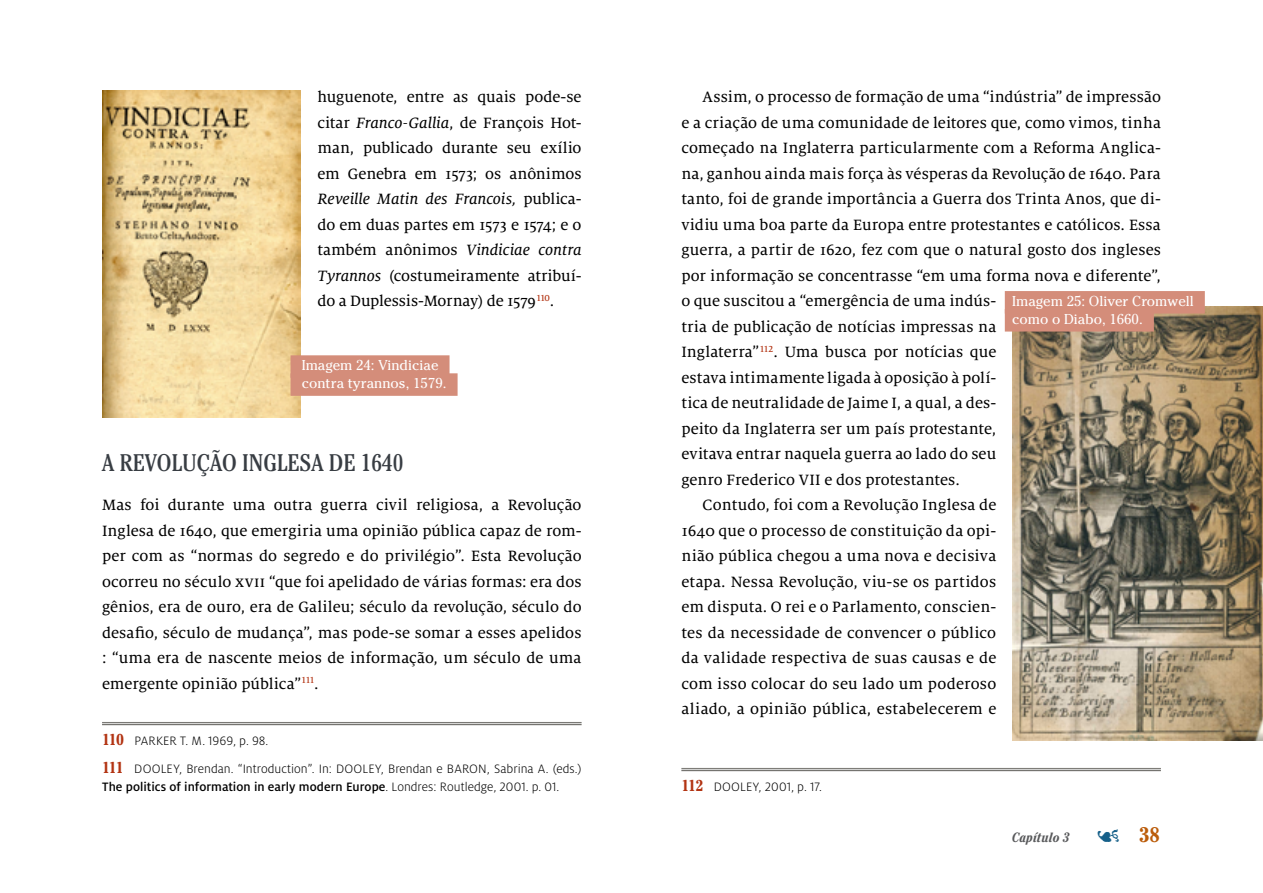
<style>
.page{position:relative;width:1263px;height:893px;background:#fff}
.page>*{position:absolute;margin:0;border:0;box-sizing:border-box;transform-origin:0 0}
.t1{font:condensed 24px "Cheltenham Std";color:#383d43}
.t2{font:16.5px/25.5px "Milo Serif Pro Text";letter-spacing:.005em;color:#000;text-align:justify}
.t3{font:16.5px "Milo Serif Pro Text Ita";letter-spacing:-.005em;color:#000}
.t4{font:14.25px/18px "Cheltenham Std";color:#fff}
.t5{font:300 13.5px/27.6px "Milo Pro";letter-spacing:.005em;color:#000}
.t6{font:500 13.5px "Milo Pro";color:#000}
.t7{font:italic 700 condensed 13.5px "Cheltenham Std";letter-spacing:.005em;color:#58595b}
.s1{font-family:"Milo Serif Pro Text Ita"}
.s2{font-family:"Milo Serif Pro Text"}
.s3{font-family:"Cheltenham Std";font-weight:700;font-stretch:condensed;font-size:15.75px;color:#b23312}
.s4{font-weight:300}
.s5{font-family:"Celestia Antiqua Std";font-weight:400;font-style:normal;font-stretch:normal;font-size:25.35px;color:#166089}
.s6{font-style:normal;font-size:21px;color:#bb5c0a}
</style>
<div class="page">
<hr style="left:681px;top:768px;width:480px;height:1px;background:#757470">
<hr style="left:681px;top:770px;width:480px;height:1px;background:#757470">
<hr style="left:102px;top:722px;width:480px;height:1px;background:#757470">
<hr style="left:102px;top:724px;width:480px;height:1px;background:#757470">
<img style="left:102px;top:91px;width:198px;height:326px">
<div style="left:291px;top:355px;width:158px;height:23px;background:#d48d7a"></div>
<div style="left:291px;top:373px;width:167px;height:23px;background:#d48d7a"></div>
<img style="left:1012px;top:306px;width:251px;height:435px">
<div style="left:1005px;top:291px;width:200px;height:23px;background:#d48d7a"></div>
<div style="left:1005px;top:309px;width:149px;height:23px;background:#d48d7a"></div>
<p class="t2" style="left:317px;top:84px;width:266px">huguenote, entre as quais pode-se citar <span class="s1">Franco-Gallia</span>, de François Hot&shy;man, publicado durante seu exílio em Genebra em 1573; os anônimos</p>
<p class="t3" style="left:317px;top:189px;width:266px">Reveille Matin des Francois, <span class="s2">publica-</span></p>
<p class="t2" style="left:317px;top:212px;width:266px">do em duas partes em 1573 e 1574; e o</p>
<p class="t3" style="left:317px;top:240px;width:266px"><span class="s2">também anônimos</span> Vindiciae contra</p>
<p class="t2" style="left:317px;top:263px;width:266px"><span class="s1">Tyrannos</span> (costumeiramente atribuí&shy;do a Duplessis-Mornay) de 1579<sup>110</sup>.</p>
<p class="t4" style="left:302px;top:356px;width:146px">Imagem 24: Vindiciae contra tyrannos, 1579.</p>
<h1 class="t1" style="left:102px;top:448px;width:303px">A REVOLUÇÃO INGLESA DE 1640</h1>
<p class="t2" style="left:102px;top:492px;width:481px">Mas foi durante uma outra guerra civil religiosa, a Revolução Inglesa de 1640, que emergiria uma opinião pública capaz de rom&shy;per com as “normas do segredo e do privilégio”. Esta Revolução ocorreu no século xvii “que foi apelidado de várias formas: era dos gênios, era de ouro, era de Galileu; século da revolução, século do desafio, século de mudança”, mas pode-se somar a esses apelidos : “uma era de nascente meios de informação, um século de uma emergente opinião pública”<sup>111</sup>.</p>
<p class="t5" style="left:102px;top:727px;width:481px"><span class="s3">110</span> PARKER T. M. 1969, p. 98.<br><span class="s3">111</span> DOOLEY, Brendan. “Introduction”. In: DOOLEY, Brendan e BARON, Sabrina A. (eds.)</p>
<p class="t6" style="left:102px;top:779px;width:459px">The politics of information in early modern Europe<span class="s4">. Londres: Routledge, 2001. p. 01.</span></p>
<p class="t2" style="left:703px;top:84px;width:460px">Assim, o processo de formação de uma “indústria” de impressão</p>
<p class="t2" style="left:681px;top:110px;width:481px">e a criação de uma comunidade de leitores que, como vimos, tinha</p>
<p class="t2" style="left:681px;top:135px;width:481px">começado na Inglaterra particularmente com a Reforma Anglica-</p>
<p class="t2" style="left:681px;top:161px;width:481px">na, ganhou ainda mais força às vésperas da Revolução de 1640. Para</p>
<p class="t2" style="left:681px;top:186px;width:481px">tanto, foi de grande importância a Guerra dos Trinta Anos, que di-</p>
<p class="t2" style="left:681px;top:212px;width:481px">vidiu uma boa parte da Europa entre protestantes e católicos. Essa</p>
<p class="t2" style="left:681px;top:237px;width:481px">guerra, a partir de 1620, fez com que o natural gosto dos ingleses</p>
<p class="t2" style="left:681px;top:263px;width:481px">por informação se concentrasse “em uma forma nova e diferente”,</p>
<p class="t2" style="left:681px;top:288px;width:316px">o que suscitou a “emergência de uma indús-</p>
<p class="t2" style="left:681px;top:314px;width:316px">tria de publicação de notícias impressas na</p>
<p class="t2" style="left:681px;top:339px;width:316px">Inglaterra”<sup>112</sup>. Uma busca por notícias que</p>
<p class="t2" style="left:681px;top:365px;width:316px">estava intimamente ligada à oposição à polí-</p>
<p class="t2" style="left:681px;top:390px;width:316px">tica de neutralidade de Jaime I, a qual, a des-</p>
<p class="t2" style="left:681px;top:416px;width:316px">peito da Inglaterra ser um país protestante,</p>
<p class="t2" style="left:681px;top:441px;width:316px">evitava entrar naquela guerra ao lado do seu</p>
<p class="t2" style="left:681px;top:467px;width:280px">genro Frederico VII e dos protestantes.</p>
<p class="t2" style="left:703px;top:492px;width:295px">Contudo, foi com a Revolução Inglesa de</p>
<p class="t2" style="left:681px;top:518px;width:316px">1640 que o processo de constituição da opi-</p>
<p class="t2" style="left:681px;top:543px;width:316px">nião pública chegou a uma nova e decisiva</p>
<p class="t2" style="left:681px;top:569px;width:316px">etapa. Nessa Revolução, viu-se os partidos</p>
<p class="t2" style="left:681px;top:594px;width:316px">em disputa. O rei e o Parlamento, conscien-</p>
<p class="t2" style="left:681px;top:620px;width:316px">tes da necessidade de convencer o público</p>
<p class="t2" style="left:681px;top:645px;width:316px">da validade respectiva de suas causas e de</p>
<p class="t2" style="left:681px;top:670px;width:316px">com isso colocar do seu lado um poderoso</p>
<p class="t2" style="left:681px;top:696px;width:316px">aliado, a opinião pública, estabelecerem e</p>
<p class="t4" style="left:1012px;top:292px;width:183px">Imagem 25: Oliver Cromwell como o Diabo, 1660.</p>
<p class="t5" style="left:681px;top:773px;width:142px"><span class="s3">112</span> DOOLEY, 2001, p. 17.</p>
<p class="t7" style="left:1012px;top:829px;width:149px">Capítulo 3 <span class="s5">☙</span> <span class="s6">38</span></p>
</div>
